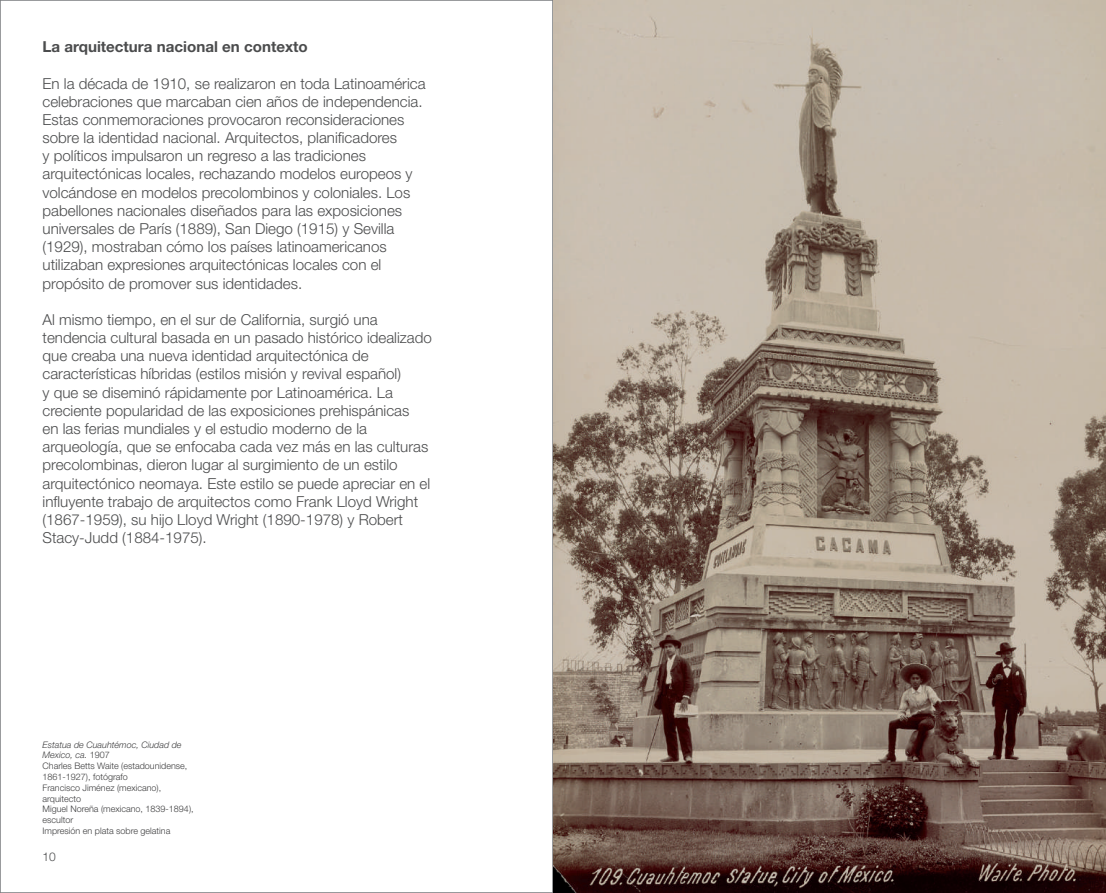
<style>
.page{position:relative;width:1106px;height:893px;background:#fff}
.page>*{position:absolute;margin:0;border:0;box-sizing:border-box;transform-origin:0 0}
.t1{font:300 15.15px/18.1px "Helvetica Neue LT Std";color:#4b4c4d}
.t2{font:700 15.15px "Helvetica Neue LT Std";color:#4b4c4d}
.t3{font:300 12px "Helvetica Neue LT Std";color:#4b4c4d}
.t4{font:300 9px/10.8px "Helvetica Neue LT Std";color:#3e3e3f}
.s1{font-style:italic}
</style>
<div class="page">
<img style="left:553px;top:0;width:553px;height:893px">
<p class="t2" style="left:43px;top:37px;width:267px">La arquitectura nacional en contexto</p>
<p class="t1" style="left:43px;top:74px;width:384px">En la década de 1910, se realizaron en toda Latinoamérica celebraciones que marcaban cien años de independencia.<br>Estas conmemoraciones provocaron reconsideraciones sobre la identidad nacional. Arquitectos, planificadores<br>y políticos impulsaron un regreso a las tradiciones arquitectónicas locales, rechazando modelos europeos y volcándose en modelos precolombinos y coloniales. Los pabellones nacionales diseñados para las exposiciones universales de París (1889), San Diego (1915) y Sevilla (1929), mostraban cómo los países latinoamericanos utilizaban expresiones arquitectónicas locales con el propósito de promover sus identidades.</p>
<p class="t1" style="left:43px;top:310px;width:391px">Al mismo tiempo, en el sur de California, surgió una tendencia cultural basada en un pasado histórico idealizado que creaba una nueva identidad arquitectónica de características híbridas (estilos misión y revival español)<br>y que se diseminó rápidamente por Latinoamérica. La creciente popularidad de las exposiciones prehispánicas<br>en las ferias mundiales y el estudio moderno de la arqueología, que se enfocaba cada vez más en las culturas precolombinas, dieron lugar al surgimiento de un estilo arquitectónico neomaya. Este estilo se puede apreciar en el influyente trabajo de arquitectos como Frank Lloyd Wright (1867-1959), su hijo Lloyd Wright (1890-1978) y Robert Stacy-Judd (1884-1975).</p>
<p class="t4" style="left:43px;top:739px;width:153px"><span class="s1">Estatua de Cuauhtémoc, Ciudad de<br>Mexico, ca.</span> 1907<br>Charles Betts Waite (estadounidense,<br>1861-1927), fotógrafo<br>Francisco Jiménez (mexicano), arquitecto<br>Miguel Noreña (mexicano, 1839-1894), escultor<br>Impresión en plata sobre gelatina</p>
<p class="t3" style="left:43px;top:849px;width:15px">10</p>
</div>
